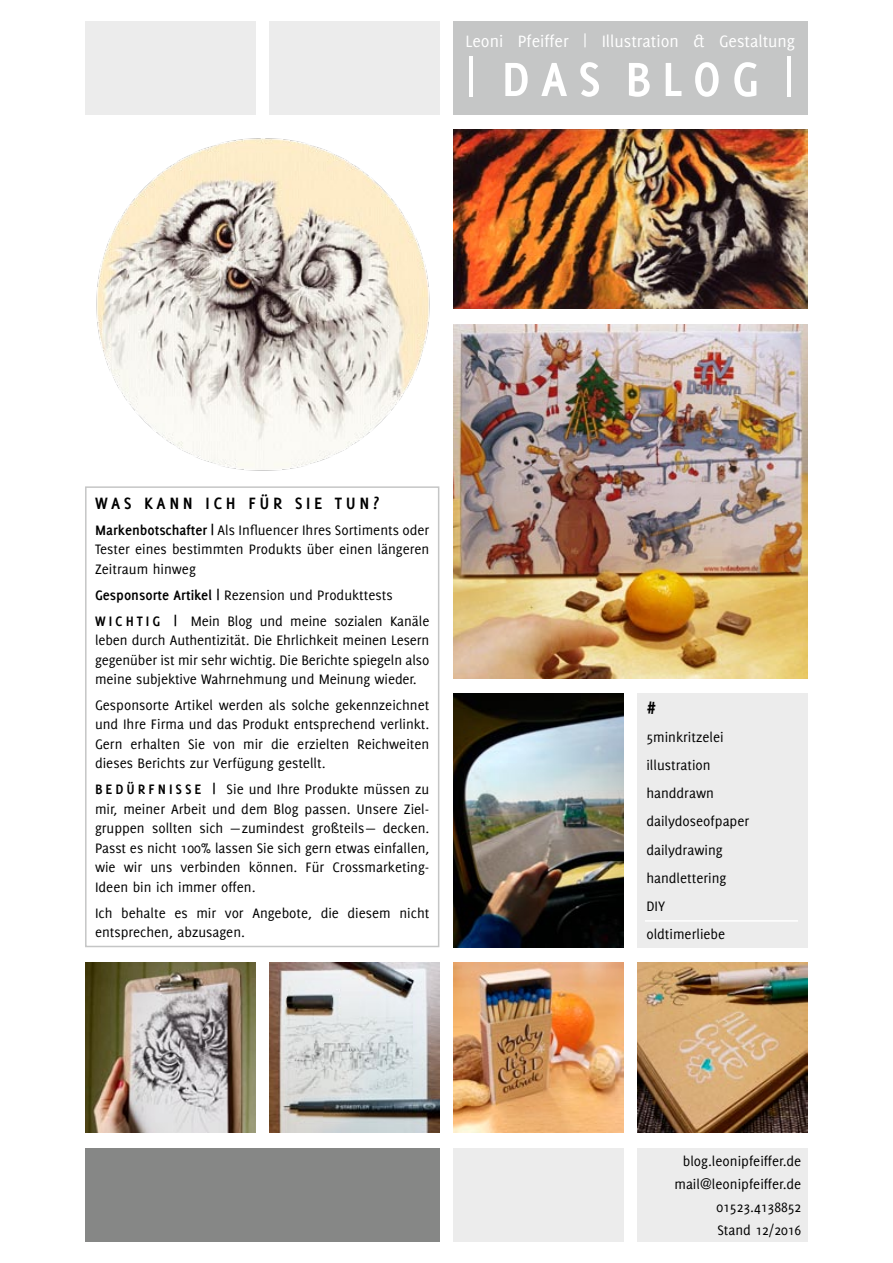
<style>
.page{position:relative;width:893px;height:1263px;background:#fff}
.page>*{position:absolute;margin:0;border:0;box-sizing:border-box;transform-origin:0 0}
.t1{font:700 52.5px "Delicious";color:#fff}
.t2{font:18px "Delicious";color:#fff}
.t3{font:700 18px "Delicious";letter-spacing:.2em;color:#000}
.t4{font:15px/19.5px "Delicious";color:#000;text-align:justify}
.t5{font:700 15px/25.8px "Delicious";color:#000}
.s1{font-weight:400}
.s2{font-weight:700}
</style>
<div class="page">
<div style="left:85px;top:21px;width:170px;height:94px;background:#ececec"></div>
<div style="left:269px;top:21px;width:170px;height:94px;background:#ececec"></div>
<div style="left:638px;top:1148px;width:170px;height:94px;background:#ececec"></div>
<img style="left:638px;top:962px;width:170px;height:170px">
<img style="left:454px;top:962px;width:170px;height:170px">
<img style="left:85px;top:962px;width:170px;height:170px">
<img style="left:269px;top:962px;width:170px;height:170px">
<div style="left:454px;top:1148px;width:170px;height:94px;background:#ececec"></div>
<div style="left:454px;top:21px;width:354px;height:94px;background:#c5c6c6"></div>
<div style="left:85px;top:1148px;width:354px;height:94px;background:#868786"></div>
<img style="left:96px;top:138px;width:334px;height:333px">
<img style="left:454px;top:130px;width:354px;height:178px">
<div style="left:638px;top:693px;width:170px;height:254px;background:#ececec"></div>
<img style="left:454px;top:324px;width:354px;height:354px">
<img style="left:454px;top:693px;width:170px;height:254px">
<div style="left:85px;top:486px;width:354px;height:461px;border:2px solid #c5c6c6"></div>
<hr style="left:645px;top:920px;width:153px;height:2px;background:#fff">
<p class="t2" style="left:466px;top:30px;width:331px">Leoni Pfeiffer | Illustration &amp; Gestaltung</p>
<h1 class="t1" style="left:466px;top:49px;width:331px"><span class="s1">|</span> DAS BLO G <span class="s1">|</span></h1>
<p class="t3" style="left:95px;top:493px;width:121px">Was kann ich</p>
<p class="t3" style="left:248px;top:493px;width:23px">für</p>
<p class="t3" style="left:295px;top:493px;width:10px">sie</p>
<p class="t3" style="left:335px;top:493px;width:46px">tun?</p>
<p class="t4" style="left:95px;top:520px;width:336px"><span class="s2">Markenbotschafter |</span> Als Influencer Ihres Sortiments oder Tester eines bestimmten Produkts über einen längeren Zeitraum hinweg</p>
<p class="t5" style="left:95px;top:582px;width:299px">Gesponsorte Artikel | <span class="s1">Rezension und Produkttests<br></span>Wichtig</p>
<p class="t4" style="left:95px;top:611px;width:336px;text-indent:79px"><span class="s2">|</span> Mein Blog und meine sozialen Kanäle leben durch Authentizität. Die Ehrlichkeit meinen Lesern gegenüber ist mir sehr wichtig. Die Berichte spiegeln also meine subjektive Wahrnehmung und Meinung wieder.</p>
<p class="t4" style="left:95px;top:695px;width:336px">Gesponsorte Artikel werden als solche gekennzeichnet und Ihre Firma und das Produkt entsprechend verlinkt.<br>Gern erhalten Sie von mir die erzielten Reichweiten dieses Berichts zur Verfügung gestellt.</p>
<p class="t5" style="left:95px;top:776px;width:22px">Bedür</p>
<p class="t5" style="left:149px;top:776px;width:30px">fnisse</p>
<p class="t4" style="left:95px;top:779px;width:336px;text-indent:117px"><span class="s2">|</span> Sie und Ihre Produkte müssen zu mir, meiner Arbeit und dem Blog passen. U nsere Ziel&shy;gruppen sollten sich —zumindest großteils -— decken.<br>Passt es nicht 100% lassen Sie sich gern etwas einfallen, wie wir uns verbinden können. Für Crossmarketing-Ideen bin ich immer offen.</p>
<p class="t4" style="left:95px;top:903px;width:336px">Ich behalte es mir vor Angebote, die diesem nicht entsprechen, abzusagen.</p>
<p class="t3" style="left:646px;top:698px;width:12px">#</p>
<p class="t4" style="left:646px;top:723px;width:104px;line-height:28px;text-align:left">5minkritzelei illustration handdrawn dailydoseofpaper dailydrawing handlettering<br>DIY<br>oldtimerliebe</p>
<p class="t4" style="left:674px;top:1149px;width:128px;line-height:22.8px;text-align:right">blog.leonipfeiffer.de mail@leonipfeiffer.de<br>01523.4138852<br>Stand 12/2016</p>
</div>
